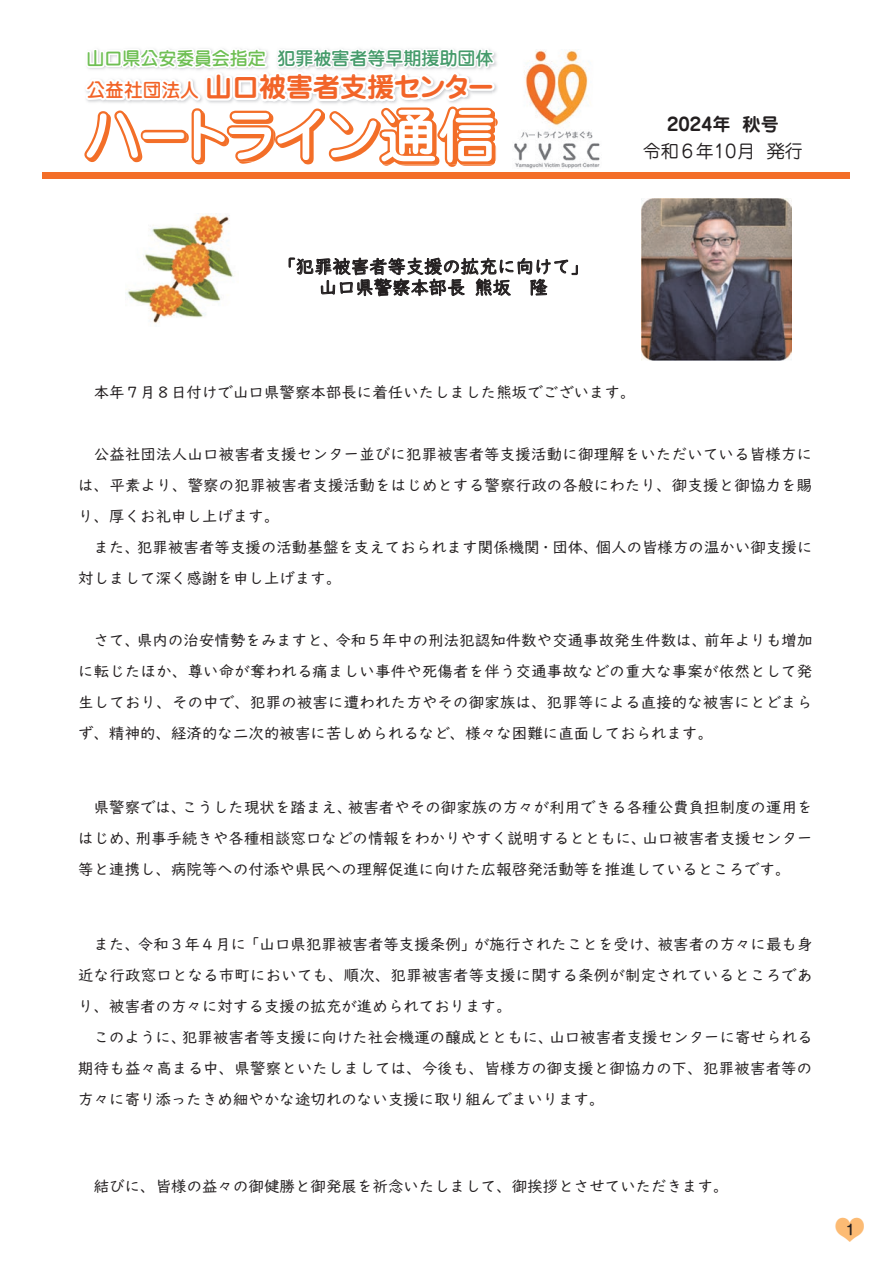
<style>
.page{position:relative;width:893px;height:1263px;background:#fff}
.page>*{position:absolute;margin:0;border:0;box-sizing:border-box;transform-origin:0 0}
.t1{font:500 58.5px "Jun 34 Pro";letter-spacing:-.105em;color:#fff}
.t2{font:700 36.15px "Red Alice Min 2";color:#fcbb74}
.t3{font:700 27px "Jun 501 Pro";letter-spacing:-.005em;color:#f26428}
.t4{font:18.3px "UD Digi Kyokasho NP R";color:#231f20}
.t5{font:18.3px "UD Digi Kyokasho NK R";color:#231f20}
.t6{font:500 18px "Jun 34 Pro";color:#469b6b}
.t7{font:500 18px "Jun 34 Pro";color:#6fbf54}
.t8{font:18px "Jun 201 Pro";color:#231f20}
.t9{font:700 18px "Jun 501 Pro";color:#231f20}
.t10{font:15.45px/30.9px "UD Digi Kyokasho NP R";letter-spacing:.005em;color:#231f20;text-align:justify}
.t11{font:500 13.8px "Shin M Go Pro";color:#231f20}
.s1{font-family:"Jun 34 Pro";font-weight:500;font-size:18.75px}
.s2{font-family:"UD Digi Kyokasho NK R"}
.s3{font-family:"UD Digi Kyokasho NP R"}
</style>
<div class="page">
<svg style="left:289px;top:257px;width:289px;height:40px"></svg>
<img style="left:126px;top:214px;width:108px;height:109px">
<img style="left:642px;top:199px;width:149px;height:161px">
<div style="left:43px;top:172px;width:807px;height:7px;background:#f36e28"></div>
<img style="left:514px;top:49px;width:86px;height:120px">
<svg style="left:84px;top:48px;width:414px;height:119px"></svg>
<p class="t6" style="left:278px;top:44px;width:217px">犯罪被害者等早期援助団体</p>
<p class="t7" style="left:87px;top:44px;width:181px">山口県公安委員会指定</p>
<h3 class="t3" style="left:87px;top:65px;width:410px"><span class="s1">公益社団法人</span> 山口被害者支援センター</h3>
<h1 class="t1" style="left:83px;top:89px;width:414px">ハートライン通信</h1>
<p class="t9" style="left:667px;top:110px;width:113px">2024年 秋号</p>
<p class="t8" style="left:643px;top:137px;width:162px">令和6年10月 発行</p>
<p class="t4" style="left:285px;top:256px;width:299px"><span class="s2">「</span>犯罪被害者等支援の拡充に向けて<span class="s2">」</span></p>
<p class="t5" style="left:319px;top:277px;width:230px">山口県警察本部長<span class="s3">熊坂 隆</span></p>
<p class="t10" style="left:94px;top:377px;width:543px">本年７月８日付けで山口県警察本部長に着任いたしました熊坂でございます。</p>
<p class="t10" style="left:78px;top:439px;width:736px;text-indent:15px">公益社団法人山口被害者支援センター並びに犯罪被害者等支援活動に御理解をいただいている皆様方には、平素より、警察の犯罪被害者支援活動をはじめとする警察行政の各般にわたり、御支援と御協力を賜り、厚くお礼申し上げます。</p>
<p class="t10" style="left:78px;top:532px;width:736px;text-indent:15px">また、犯罪被害者等支援の活動基盤を支えておられます関係機関・団体、個人の皆様方の温かい御支援に対しまして深く感謝を申し上げます。</p>
<p class="t10" style="left:78px;top:625px;width:736px;text-indent:15px">さて、県内の治安情勢をみますと、令和５年中の刑法犯認知件数や交通事故発生件数は、前年よりも増加に転じたほか、尊い命が奪われる痛ましい事件や死傷者を伴う交通事故などの重大な事案が依然として発生しており、その中で、犯罪の被害に遭われた方やその御家族は、犯罪等による直接的な被害にとどまらず、精神的、経済的な二次的被害に苦しめられるなど、様々な困難に直面しておられます。</p>
<p class="t10" style="left:78px;top:792px;width:736px;text-indent:15px">県警察では、こうした現状を踏まえ、被害者やその御家族の方々が利用できる各種公費負担制度の運用をはじめ、刑事手続きや各種相談窓口などの情報をわかりやすく説明するとともに、山口被害者支援センター等と連携し、病院等への付添や県民への理解促進に向けた広報啓発活動等を推進しているところです。</p>
<p class="t10" style="left:78px;top:929px;width:736px;text-indent:15px">また、令和３年４月に「山口県犯罪被害者等支援条例」が施行されたことを受け、被害者の方々に最も身近な行政窓口となる市町においても、順次、犯罪被害者等支援に関する条例が制定されているところであり、被害者の方々に対する支援の拡充が進められております。</p>
<p class="t10" style="left:78px;top:1022px;width:736px;text-indent:15px">このように、犯罪被害者等支援に向けた社会機運の醸成とともに、山口被害者支援センターに寄せられる期待も益々高まる中、県警察といたしましては、今後も、皆様方の御支援と御協力の下、犯罪被害者等の方々に寄り添ったきめ細やかな途切れのない支援に取り組んでまいります。</p>
<p class="t10" style="left:94px;top:1171px;width:636px">結びに、皆様の益々の御健勝と御発展を祈念いたしまして、御挨拶とさせていただきます。</p>
<h2 class="t2" style="left:832px;top:1208px;width:38px">♥</h2>
<p class="t11" style="left:846px;top:1218px;width:10px">1</p>
</div>
